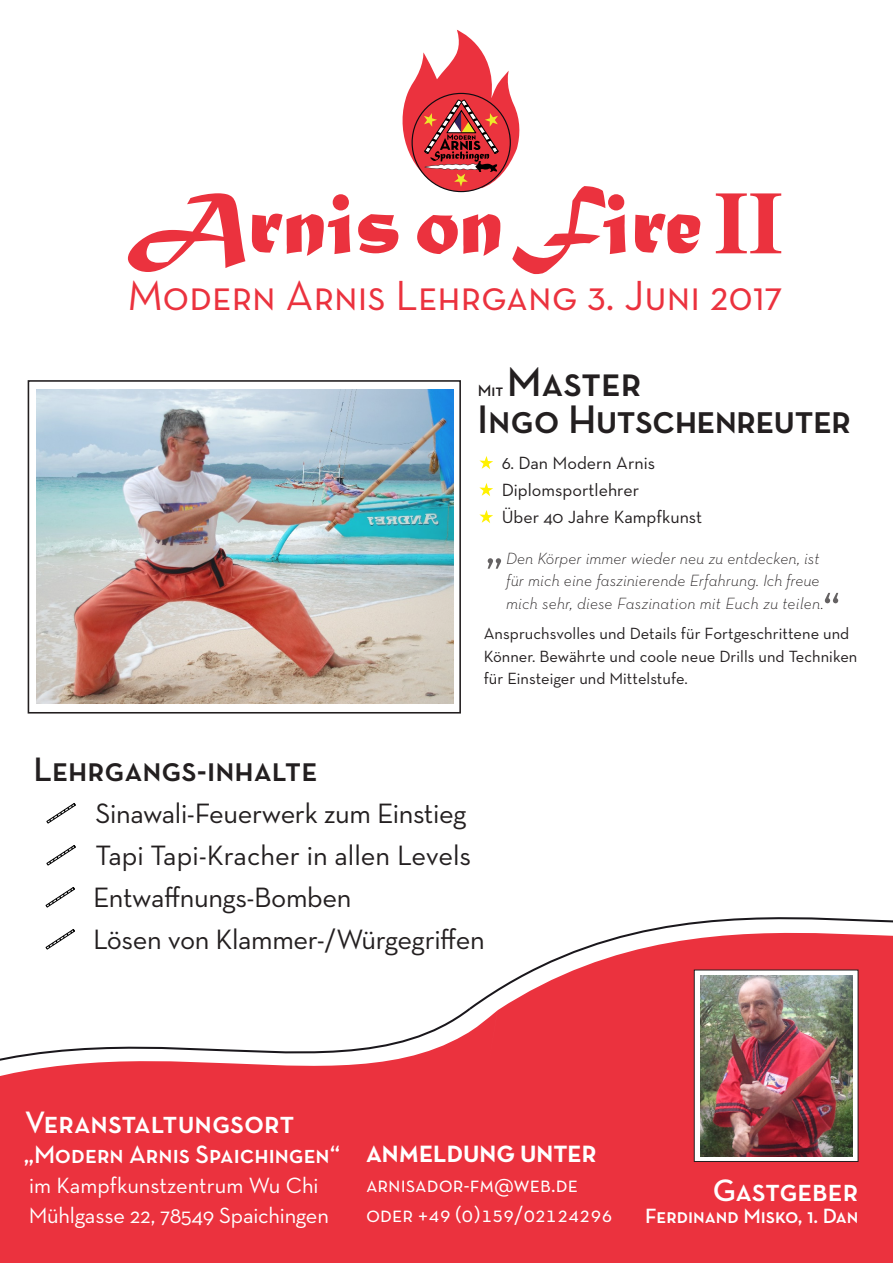
<style>
.page{position:relative;width:893px;height:1263px;background:#fff}
.page>*{position:absolute;margin:0;border:0;box-sizing:border-box;transform-origin:0 0}
.t1{font:700 88.65px "Times";color:#eb323e}
.t2{font:42.9px "Neutra Text Book SC Alt";color:#eb323e}
.t3{font:42px "Neutra Text Demi SC";letter-spacing:-.005em;color:#231f20}
.t4{font:40.5px "Neutra Text Demi SC";letter-spacing:-.02em;color:#231f20}
.t5{font:34.5px "Neutra Text Demi SC";color:#231f20}
.t6{font:31.5px "Neutra Text Demi SC";color:#fff}
.t7{font:28.5px/42px "Neutra Text";letter-spacing:-.015em;color:#231f20}
.t8{font:25.5px "Neutra Text Demi SC";color:#fff}
.t9{font:24px "Neutra Text TF Bold SC Alt";color:#fff}
.t10{font:22.5px/30px "Neutra Text";letter-spacing:-.01em;color:#fff}
.t11{font:22.5px/30px "Neutra Text TF Book SC Alt";color:#fff}
.t12{font:21px "Neutra Text Demi SC";color:#fff}
.t13{font:18px/27px "Neutra Text";color:#231f20}
.t14{font:italic 300 16.5px/22.5px "Neutra Text";letter-spacing:.005em;color:#231f20}
.t15{font:16.5px/22.5px "Neutra Text";color:#231f20}
.t16{font:16.5px "Neutra Text Demi SC";color:#231f20}
</style>
<div class="page">
<svg style="left:0;top:820px;width:893px;height:443px;fill:#eb323e"></svg>
<svg style="left:467px;top:831px;width:426px;height:180px"></svg>
<svg style="left:0;top:960px;width:473px;height:181px"></svg>
<svg style="left:47px;top:803px;width:29px;height:20px"></svg>
<svg style="left:47px;top:845px;width:29px;height:20px"></svg>
<svg style="left:46px;top:887px;width:29px;height:20px"></svg>
<svg style="left:46px;top:929px;width:29px;height:20px"></svg>
<div style="left:694px;top:970px;width:164px;height:191px;background:#fff"></div>
<div style="left:694px;top:969px;width:164px;height:193px;border:1px solid #231f20"></div>
<img style="left:700px;top:975px;width:153px;height:181px">
<div style="left:28px;top:380px;width:433px;height:333px;border:2px solid #231f20"></div>
<img style="left:37px;top:389px;width:416px;height:314px">
<svg style="left:402px;top:30px;width:118px;height:156px"></svg>
<svg style="left:479px;top:456px;width:14px;height:13px"></svg>
<svg style="left:479px;top:483px;width:14px;height:13px"></svg>
<svg style="left:479px;top:510px;width:14px;height:13px"></svg>
<svg style="left:825px;top:593px;width:13px;height:10px"></svg>
<svg style="left:488px;top:558px;width:13px;height:11px"></svg>
<svg style="left:128px;top:186px;width:572px;height:88px"></svg>
<p class="t1" style="left:714px;top:138px;width:70px">II</p>
<p class="t2" style="left:128px;top:269px;width:657px">Modern Arnis Lehrgang 3. Juni 2017</p>
<p class="t3" style="left:507px;top:356px;width:136px">Master</p>
<p class="t4" style="left:477px;top:395px;width:376px">Ingo Hutschenreuter</p>
<p class="t16" style="left:478px;top:380px;width:27px">Mit</p>
<p class="t13" style="left:502px;top:449px;width:155px">6. Dan Modern Arnis<br>Diplomsportlehrer</p>
<p class="t13" style="left:502px;top:503px;width:202px">Über 40 Jahre Kampfkunst</p>
<p class="t14" style="left:506px;top:546px;width:319px">Den Körper immer wieder neu zu entdecken, ist für mich eine faszinierende Erfahrung. Ich freue mich sehr, diese Faszination mit Euch zu teilen.</p>
<p class="t15" style="left:484px;top:622px;width:375px">Anspruchsvolles und Details für Fortgeschrittene und<br>Könner. Bewährte und coole neue Drills und Techniken für Einsteiger und Mittelstufe.</p>
<p class="t5" style="left:33px;top:748px;width:286px">Lehrgangs-inhalte</p>
<p class="t7" style="left:96px;top:792px;width:372px">Sinawali-Feuerwerk zum Einstieg</p>
<p class="t7" style="left:93px;top:834px;width:393px">Tapi Tapi-Kracher in allen Levels<br>Entwaffnungs-Bomben<br>Lösen von Klammer-/Würgegriffen</p>
<p class="t6" style="left:25px;top:1103px;width:271px">Veranstaltungsort</p>
<p class="t8" style="left:24px;top:1139px;width:318px">„Modern Arnis Spaichingen“</p>
<p class="t10" style="left:29px;top:1170px;width:302px">im Kampfkunstzentrum Wu Chi<br>Mühlgasse 22, 78549 Spaichingen</p>
<p class="t9" style="left:366px;top:1139px;width:232px">ANMELDUNG UNTER</p>
<p class="t11" style="left:366px;top:1169px;width:248px">arnisador-fm@web.de oder +49 (0)159/02124296</p>
<p class="t6" style="left:713px;top:1171px;width:147px">Gastgeber</p>
<p class="t12" style="left:645px;top:1203px;width:215px">Ferdinand Misko, 1. Dan</p>
</div>
